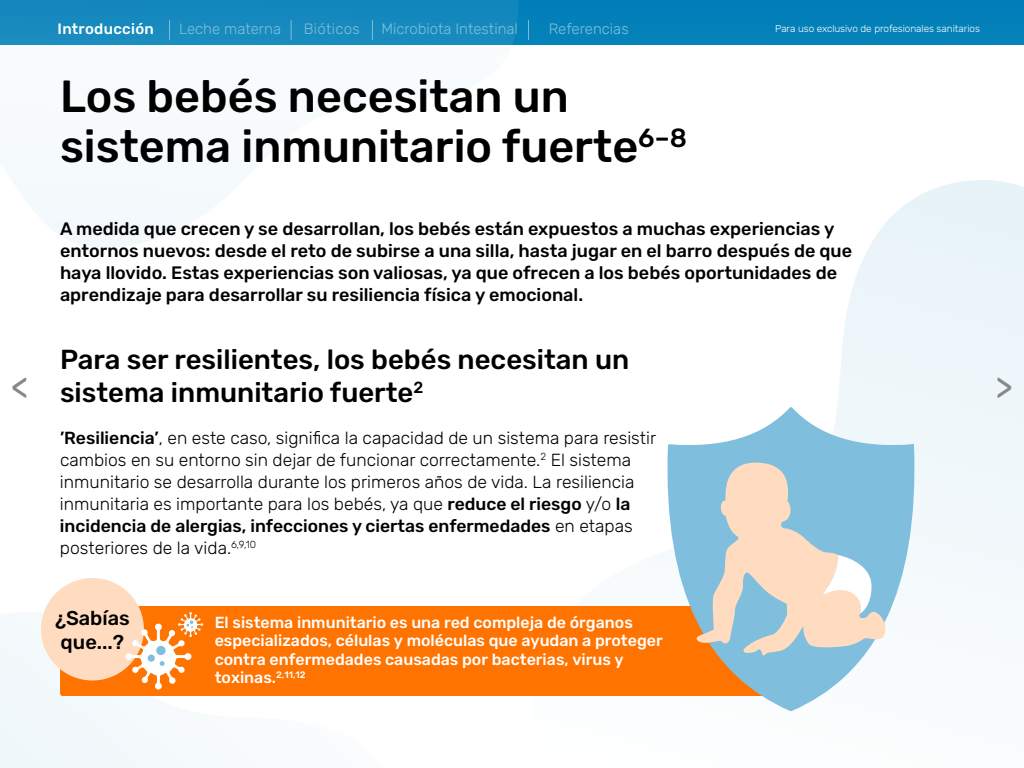
<style>
.page{position:relative;width:1024px;height:768px;background:#fff}
.page>*{position:absolute;margin:0;border:0;box-sizing:border-box;transform-origin:0 0}
.t1{font:500 45px/50px "Rubik";color:#000}
.t2{font:35px "Rubik";color:#888}
.Subhead{font:500 27.5px/33px "Rubik";color:#000}
.Copy{font:500 20px "Rubik";color:#000}
.Copy-2{font:500 18px/22px "Rubik";color:#000}
.Copy-3{font:300 17.5px/22px "Rubik";color:#000}
.Call-out{font:500 16px/18.5px "Rubik";color:#fff}
.t3{font:300 15px "Rubik";color:#7fbedc}
.t4{font:500 15px "Rubik";letter-spacing:.02em;color:#fff}
.t5{font:300 15px "Rubik";letter-spacing:.02em;color:#7fbedc}
.t6{font:300 10px "Rubik";letter-spacing:-.01em;color:#fff}
.s1{font-weight:500}
</style>
<div class="page">
<svg style="left:838px;top:180px;width:186px;height:424px;fill:#eef6fa"></svg>
<svg style="left:12px;top:179px;width:219px;height:69px;fill:#f4f9fc"></svg>
<div style="left:0;top:610px;width:188px;height:158px;background:#f3f9fb"></div>
<div style="left:0;top:0;width:1024px;height:45px;background:#0480b9"></div>
<div style="left:60px;top:606px;width:734px;height:90px;background:#ff7300;border-radius:2px"></div>
<div style="left:41px;top:578px;width:103px;height:102px;background:#ffdcbf;border-radius:50%"></div>
<svg style="left:125px;top:612px;width:78px;height:77px"></svg>
<svg style="left:667px;top:404px;width:251px;height:308px"></svg>
<svg style="left:694px;top:463px;width:193px;height:194px;background:#bcccce"></svg>
<div style="left:0;top:0;width:518px;height:45px;background:#1689be"></div>
<svg style="left:528px;top:20px;width:1px;height:20px"></svg>
<p class="t4" style="left:58px;top:20px;width:98px">Introducción</p>
<p class="t3" style="left:179px;top:20px;width:103px">Leche materna</p>
<p class="t5" style="left:304px;top:20px;width:58px">Bióticos</p>
<p class="t3" style="left:381px;top:20px;width:138px">Microbiota Intestinal</p>
<p class="t3" style="left:549px;top:20px;width:81px">Referencias</p>
<p class="t1" style="left:60px;top:73px;width:628px">Los bebés necesitan un sistema inmunitario fuerte<sup>6–8</sup></p>
<p class="t6" style="left:775px;top:23px;width:206px">Para uso exclusivo de profesionales sanitarios</p>
<p class="Copy-2" style="left:60px;top:219px;width:794px">A medida que crecen y se desarrollan, los bebés están expuestos a muchas experiencias y entornos nuevos: desde el reto de subirse a una silla, hasta jugar en el barro después de que haya llovido. Estas experiencias son valiosas, ya que ofrecen a los bebés oportunidades de aprendizaje para desarrollar su resiliencia física y emocional.</p>
<p class="Subhead" style="left:60px;top:343px;width:571px">Para ser resilientes, los bebés necesitan un sistema inmunitario fuerte<sup>2</sup></p>
<p class="Copy-3" style="left:60px;top:427px;width:598px"><span class="s1">’Resiliencia’</span>, en este caso, significa la capacidad de un sistema para resistir cambios en su entorno sin dejar de funcionar correctamente.<sup>2</sup> El sistema inmunitario se desarrolla durante los primeros años de vida. La resiliencia inmunitaria es importante para los bebés, ya que <span class="s1">reduce el riesgo</span> y/o <span class="s1">la incidencia de alergias, infecciones y ciertas enfermedades</span> en etapas posteriores de la vida.<sup>6,9,10</sup></p>
<h2 class="t2" style="left:11px;top:368px;width:19px">&lt;</h2>
<h2 class="t2" style="left:995px;top:368px;width:19px">&gt;</h2>
<p class="Copy" style="left:55px;top:607px;width:76px">¿Sabías</p>
<p class="Copy" style="left:61px;top:630px;width:65px">que...?</p>
<p class="Call-out" style="left:215px;top:614px;width:450px">El sistema inmunitario es una red compleja de órganos especializados, células y moléculas que ayudan a proteger contra enfermedades causadas por bacterias, virus y toxinas.<sup>2,11,12</sup></p>
</div>
